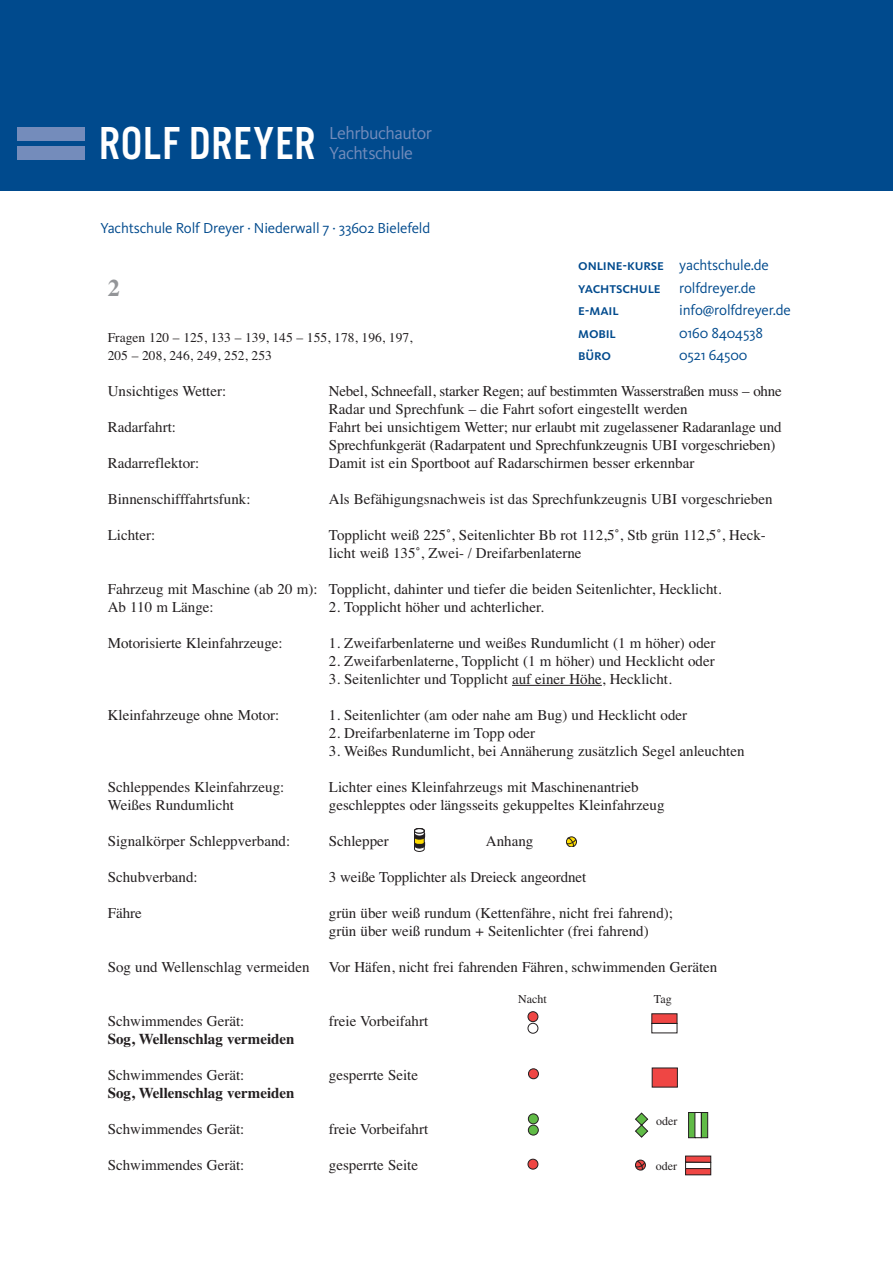
<style>
.page{position:relative;width:893px;height:1263px;background:#fff}
.page>*{position:absolute;margin:0;border:0;box-sizing:border-box;transform-origin:0 0}
.t1{font:48px "Alternate Gothic EF No Three";letter-spacing:.02em;color:#fff}
.t2{font:700 24px "Times";color:#939598}
.t3{font:18px/19.8px "Kievit";letter-spacing:-.03em;color:#748cbb}
.t4{font:15px/18px "Times";color:#231f20}
.t5{font:15px/22.5px "Kievit";letter-spacing:-.01em;color:#004a8d}
.t6{font:700 15px "Times";color:#231f20}
.t7{font:15px/22.5px "Kievit Medium SC";letter-spacing:-.01em;color:#004a8d}
.t8{font:13.5px/18px "Times";color:#231f20}
.t9{font:12px "Times";color:#231f20}
</style>
<div class="page">
<div style="left:1px;top:0;width:891px;height:191px;background:#004a8d"></div>
<div style="left:17px;top:146px;width:67px;height:13px;background:#748cbb"></div>
<div style="left:17px;top:127px;width:67px;height:13px;background:#748cbb"></div>
<hr style="left:512px;top:685px;width:90px;height:1px;background:#231f20">
<div style="left:566px;top:836px;width:11px;height:11px;border:1px solid #231f20;border-radius:50%"></div>
<svg style="left:567px;top:838px;width:9px;height:9px"></svg>
<svg style="left:414px;top:828px;width:11px;height:24px"></svg>
<div style="left:528px;top:1023px;width:10px;height:10px;border:1px solid #231f20;border-radius:50%"></div>
<div style="left:528px;top:1159px;width:10px;height:10px;background:#ef4644;border-radius:50%"></div>
<div style="left:528px;top:1159px;width:10px;height:10px;border:1px solid #231f20;border-radius:50%"></div>
<svg style="left:651px;top:1013px;width:26px;height:11px"></svg>
<svg style="left:635px;top:1067px;width:76px;height:103px"></svg>
<div style="left:528px;top:1012px;width:10px;height:10px;background:#ef4644;border-radius:50%"></div>
<div style="left:528px;top:1011px;width:10px;height:11px;border:1px solid #231f20;border-radius:50%"></div>
<div style="left:528px;top:1069px;width:10px;height:10px;background:#ef4644;border-radius:50%"></div>
<div style="left:528px;top:1068px;width:11px;height:11px;border:1px solid #231f20;border-radius:50%"></div>
<div style="left:528px;top:1114px;width:10px;height:10px;background:#60bb46;border-radius:50%"></div>
<div style="left:528px;top:1113px;width:11px;height:11px;border:1px solid #231f20;border-radius:50%"></div>
<div style="left:528px;top:1125px;width:10px;height:10px;background:#60bb46;border-radius:50%"></div>
<div style="left:528px;top:1125px;width:11px;height:10px;border:1px solid #231f20;border-radius:50%"></div>
<div style="left:686px;top:1156px;width:25px;height:6px;background:#ef4644"></div>
<div style="left:686px;top:1168px;width:25px;height:7px;background:#ef4644"></div>
<div style="left:685px;top:1168px;width:26px;height:7px;border:1px solid #231f20"></div>
<h1 class="t1" style="left:99px;top:114px;width:218px">ROLF DREYER</h1>
<p class="t3" style="left:329px;top:123px;width:104px">Lehrbuchautor<br>Yachtschule</p>
<p class="t5" style="left:100px;top:216px;width:331px">Yachtschule Rolf Dreyer · Niederwall 7 · 33602 Bielefeld</p>
<h2 class="t2" style="left:108px;top:274px;width:13px">2</h2>
<p class="t8" style="left:108px;top:328px;width:306px">Fragen 120 – 125, 133 – 139, 145 – 155, 178, 196, 197,<br>205 – 208, 246, 249, 252, 253</p>
<p class="t7" style="left:578px;top:254px;width:87px">online-kurse yachtschule e-mail<br>mobil<br>büro</p>
<p class="t5" style="left:679px;top:254px;width:113px">yachtschule.de rolfdreyer.de info@rolfdreyer.de<br>0160 8404538<br>0521 64500</p>
<p class="t4" style="left:108px;top:382px;width:120px">Unsichtiges Wetter:</p>
<p class="t4" style="left:329px;top:382px;width:454px">Nebel, Schneefall, starker Regen; auf bestimmten Wasserstraßen muss – ohne<br>Radar und Sprechfunk – die Fahrt sofort eingestellt werden</p>
<p class="t4" style="left:108px;top:418px;width:70px">Radarfahrt:</p>
<p class="t4" style="left:329px;top:418px;width:454px">Fahrt bei unsichtigem Wetter; nur erlaubt mit zugelassener Radaranlage und<br>Sprechfunkgerät (Radarpatent und Sprechfunkzeugnis UBI vorgeschrieben)</p>
<p class="t4" style="left:108px;top:454px;width:93px">Radarreflektor:</p>
<p class="t4" style="left:329px;top:454px;width:367px">Damit ist ein Sportboot auf Radarschirmen besser erkennbar</p>
<p class="t4" style="left:108px;top:490px;width:144px">Binnenschifffahrtsfunk:</p>
<p class="t4" style="left:329px;top:490px;width:445px">Als Befähigungsnachweis ist das Sprechfunkzeugnis UBI vorgeschrieben</p>
<p class="t4" style="left:108px;top:526px;width:49px">Lichter:</p>
<p class="t4" style="left:329px;top:526px;width:438px">Topplicht weiß 225˚, Seitenlichter Bb rot 112,5˚, Stb grün 112,5˚, Heck&shy;licht weiß 135˚, Zwei- / Dreifarbenlaterne</p>
<p class="t4" style="left:108px;top:580px;width:615px">Fahrzeug mit Maschine (ab 20 m): Topplicht, dahinter und tiefer die beiden Seitenlichter, Hecklicht.<br>Ab 110 m Länge:</p>
<p class="t4" style="left:329px;top:598px;width:217px">2. Topplicht höher und achterlicher.</p>
<p class="t4" style="left:108px;top:634px;width:176px">Motorisierte Kleinfahrzeuge:</p>
<p class="t4" style="left:329px;top:634px;width:388px">1. Zweifarbenlaterne und weißes Rundumlicht (1 m höher) oder</p>
<p class="t4" style="left:329px;top:652px;width:387px">2. Zweifarbenlaterne, Topplicht (1 m höher) und Hecklicht oder</p>
<p class="t4" style="left:329px;top:670px;width:344px">3. Seitenlichter und Topplicht auf einer Höhe, Hecklicht.</p>
<p class="t4" style="left:108px;top:706px;width:173px">Kleinfahrzeuge ohne Motor:</p>
<p class="t4" style="left:329px;top:706px;width:360px">1. Seitenlichter (am oder nahe am Bug) und Hecklicht oder</p>
<p class="t4" style="left:329px;top:724px;width:208px">2. Dreifarbenlaterne im Topp oder</p>
<p class="t4" style="left:329px;top:742px;width:417px">3. Weißes Rundumlicht, bei Annäherung zusätzlich Segel anleuchten</p>
<p class="t4" style="left:108px;top:778px;width:178px">Schleppendes Kleinfahrzeug:</p>
<p class="t4" style="left:329px;top:778px;width:311px">Lichter eines Kleinfahrzeugs mit Maschinenantrieb</p>
<p class="t4" style="left:108px;top:796px;width:128px">Weißes Rundumlicht</p>
<p class="t4" style="left:329px;top:796px;width:337px">geschlepptes oder längsseits gekuppeltes Kleinfahrzeug</p>
<p class="t4" style="left:108px;top:832px;width:184px">Signalkörper Schleppverband:</p>
<p class="t4" style="left:329px;top:832px;width:61px">Schlepper</p>
<p class="t4" style="left:486px;top:832px;width:49px">Anhang</p>
<p class="t4" style="left:108px;top:868px;width:91px">Schubverband:</p>
<p class="t4" style="left:329px;top:868px;width:259px">3 weiße Topplichter als Dreieck angeordnet</p>
<p class="t4" style="left:108px;top:904px;width:36px">Fähre</p>
<p class="t4" style="left:329px;top:904px;width:346px">grün über weiß rundum (Kettenfähre, nicht frei fahrend); grün über weiß rundum + Seitenlichter (frei fahrend)</p>
<p class="t4" style="left:108px;top:958px;width:203px">Sog und Wellenschlag vermeiden</p>
<p class="t4" style="left:329px;top:958px;width:390px">Vor Häfen, nicht frei fahrenden Fähren, schwimmenden Geräten</p>
<p class="t9" style="left:518px;top:995px;width:30px">Nacht</p>
<p class="t9" style="left:654px;top:995px;width:19px">Tag</p>
<p class="t4" style="left:108px;top:1012px;width:138px">Schwimmendes Gerät:</p>
<p class="t4" style="left:329px;top:1012px;width:101px">freie Vorbeifahrt</p>
<p class="t6" style="left:108px;top:1030px;width:188px">Sog, Wellenschlag vermeiden</p>
<p class="t4" style="left:108px;top:1066px;width:138px">Schwimmendes Gerät:</p>
<p class="t4" style="left:329px;top:1066px;width:91px">gesperrte Seite</p>
<p class="t6" style="left:108px;top:1084px;width:188px">Sog, Wellenschlag vermeiden</p>
<p class="t4" style="left:108px;top:1120px;width:138px">Schwimmendes Gerät:</p>
<p class="t4" style="left:329px;top:1120px;width:101px">freie Vorbeifahrt</p>
<p class="t4" style="left:108px;top:1156px;width:138px">Schwimmendes Gerät:</p>
<p class="t4" style="left:329px;top:1156px;width:91px">gesperrte Seite</p>
<p class="t9" style="left:656px;top:1161px;width:23px">oder</p>
<p class="t9" style="left:656px;top:1117px;width:23px">oder</p>
</div>
